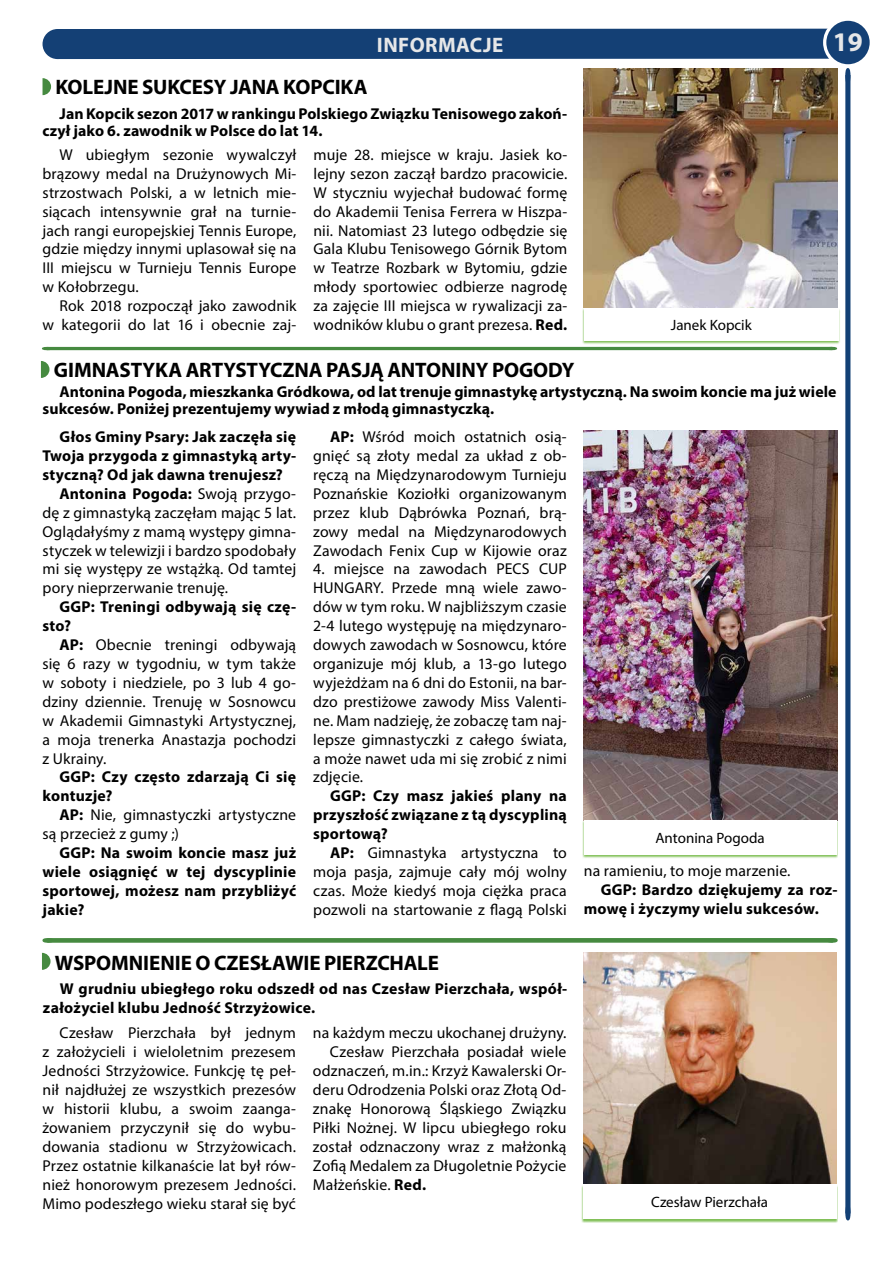
<style>
.page{position:relative;width:893px;height:1263px;background:#fff}
.page>*{position:absolute;margin:0;border:0;box-sizing:border-box;transform-origin:0 0}
.t1{font:700 27px "Myriad Pro";color:#e6e7e8}
.t2{font:700 21px "Myriad Pro";letter-spacing:-.01em;color:#000}
.t3{font:700 21px "Myriad Pro";letter-spacing:.02em;color:#e6e7e8}
.t4{font:15.75px/18.9px "Myriad Pro";letter-spacing:.01em;color:#000;text-align:justify}
.t5{font:700 15.75px/18.9px "Myriad Pro";letter-spacing:.015em;color:#000}
.t6{font:15px "Myriad Pro";color:#000}
.s1{font-weight:700}
.s2{font-weight:400}
</style>
<div class="page">
<div style="left:61px;top:29px;width:768px;height:30px;background:#144075"></div>
<div style="left:43px;top:29px;width:29px;height:30px;background:#144075;border-radius:50%"></div>
<div style="left:823px;top:18px;width:50px;height:49px;border:7px solid #fff;border-radius:50%"></div>
<div style="left:826px;top:21px;width:44px;height:43px;background:#144075;border-radius:50%"></div>
<svg style="left:845px;top:68px;width:5px;height:1152px;background:#234e7f"></svg>
<svg style="left:42px;top:938px;width:796px;height:5px;background:#53924d"></svg>
<svg style="left:42px;top:953px;width:9px;height:17px"></svg>
<svg style="left:41px;top:361px;width:8px;height:17px"></svg>
<img style="left:584px;top:430px;width:254px;height:390px">
<div style="left:582px;top:821px;width:256px;height:37px;background:#56aa1e;opacity:.75"></div>
<div style="left:584px;top:820px;width:252px;height:34px;background:#fff"></div>
<hr style="left:42px;top:347px;width:795px;height:3px;background:#468a40">
<svg style="left:43px;top:78px;width:8px;height:17px"></svg>
<img style="left:584px;top:68px;width:254px;height:240px">
<img style="left:584px;top:952px;width:252px;height:232px">
<div style="left:581px;top:1185px;width:257px;height:38px;background:#56aa1e;opacity:.75"></div>
<div style="left:583px;top:1184px;width:253px;height:35px;background:#fff"></div>
<div style="left:582px;top:308px;width:258px;height:37px;background:#56aa1e;opacity:.75"></div>
<div style="left:584px;top:308px;width:254px;height:33px;background:#fff"></div>
<h2 class="t3" style="left:377px;top:31px;width:128px">INFORMACJE</h2>
<h1 class="t1" style="left:833px;top:25px;width:31px">19</h1>
<h2 class="t2" style="left:55px;top:73px;width:314px">KOLEJNE SUKCESY JANA KOPCIKA</h2>
<p class="t5" style="left:43px;top:104px;width:526px;line-height:17.2px;text-indent:17px">Jan Kopcik sezon 2017 w rankingu Polskiego Związku Tenisowego zakoń&shy;czył jako 6. zawodnik w Polsce do lat 14.</p>
<p class="t4" style="left:43px;top:145px;width:255px;text-indent:17px">W ubiegłym sezonie wywalczył brązowy medal na Drużynowych Mi&shy;strzostwach Polski, a w letnich mie&shy;siącach intensywnie grał na turnie&shy;jach rangi europejskiej Tennis Europe, gdzie między innymi uplasował się na III miejscu w Turnieju Tennis Europe w Kołobrzegu.</p>
<p class="t4" style="left:43px;top:296px;width:255px;text-align:right">Rok 2018 rozpoczął jako zawodnik<br>w kategorii do lat 16 i obecnie zaj-</p>
<p class="t4" style="left:313px;top:145px;width:255px">muje 28. miejsce w kraju. Jasiek ko&shy;lejny sezon zaczął bardzo pracowicie.<br>W styczniu wyjechał budować formę do Akademii Tenisa Ferrera w Hiszpa&shy;nii. Natomiast 23 lutego odbędzie się Gala Klubu Tenisowego Górnik Bytom w Teatrze Rozbark w Bytomiu, gdzie młody sportowiec odbierze nagrodę za zajęcie III miejsca w rywalizacji za&shy;wodników klubu o grant prezesa. <span class="s1">Red.</span></p>
<h2 class="t2" style="left:54px;top:356px;width:522px">GIMNASTYKA ARTYSTYCZNA PASJĄ ANTONINY POGODY</h2>
<p class="t6" style="left:671px;top:315px;width:82px">Janek Kopcik</p>
<p class="t5" style="left:43px;top:383px;width:795px;line-height:17.2px;text-indent:17px">Antonina Pogoda, mieszkanka Gródkowa, od lat trenuje gimnastykę artystyczną. Na swoim koncie ma już wiele sukcesów. Poniżej prezentujemy wywiad z młodą gimnastyczką.</p>
<p class="t5" style="left:60px;top:427px;width:238px">Głos Gminy Psary: Jak zaczęła się</p>
<p class="t5" style="left:43px;top:446px;width:255px">Twoja przygoda z gimnastyką arty-</p>
<p class="t5" style="left:43px;top:465px;width:242px">styczną? Od jak dawna trenujesz?</p>
<p class="t5" style="left:60px;top:484px;width:238px">Antonina Pogoda: <span class="s2">Swoją przygo-</span></p>
<p class="t4" style="left:43px;top:503px;width:255px">dę z gimnastyką zaczęłam mając 5 lat.</p>
<p class="t4" style="left:43px;top:522px;width:255px">Oglądałyśmy z mamą występy gimna-</p>
<p class="t4" style="left:43px;top:541px;width:255px">styczek w telewizji i bardzo spodobały</p>
<p class="t4" style="left:43px;top:559px;width:255px">mi się występy ze wstążką. Od tamtej</p>
<p class="t4" style="left:43px;top:578px;width:187px">pory nieprzerwanie trenuję.</p>
<p class="t5" style="left:43px;top:597px;width:255px;text-indent:17px">GGP: Treningi odbywają się czę&shy;sto?</p>
<p class="t4" style="left:43px;top:635px;width:255px;text-indent:17px"><span class="s1">AP:</span> Obecnie treningi odbywają się 6 razy w tygodniu, w tym także w soboty i niedziele, po 3 lub 4 go&shy;dziny dziennie. Trenuję w Sosnowcu w Akademii Gimnastyki Artystycznej, a moja trenerka Anastazja pochodzi z Ukrainy.</p>
<p class="t5" style="left:43px;top:767px;width:255px;text-indent:17px">GGP: Czy często zdarzają Ci się kontuzje?</p>
<p class="t4" style="left:43px;top:805px;width:255px;text-indent:17px"><span class="s1">AP:</span> Nie, gimnastyczki artystyczne są przecież z gumy ;)</p>
<p class="t5" style="left:43px;top:843px;width:255px;text-align:justify;text-indent:17px">GGP: Na swoim koncie masz już wiele osiągnięć w tej dyscyplinie sportowej, możesz nam przybliżyć jakie?</p>
<p class="t4" style="left:313px;top:427px;width:255px;text-indent:17px"><span class="s1">AP:</span> Wśród moich ostatnich osią&shy;gnięć są złoty medal za układ z ob&shy;ręczą na Międzynarodowym Turnieju Poznańskie Koziołki organizowanym przez klub Dąbrówka Poznań, brą&shy;zowy medal na Międzynarodowych Zawodach Fenix Cup w Kijowie oraz</p>
<p class="t4" style="left:313px;top:559px;width:255px">4. miejsce na zawodach PECS CUP HUNGARY. Przede mną wiele zawo&shy;dów w tym roku. W najbliższym czasie 2-4 lutego występuję na międzynaro&shy;dowych zawodach w Sosnowcu, które organizuje mój klub, a 13-go lutego wyjeżdżam na 6 dni do Estonii, na bar&shy;dzo prestiżowe zawody Miss Valenti&shy;ne. Mam nadzieję, że zobaczę tam naj&shy;lepsze gimnastyczki z całego świata, a może nawet uda mi się zrobić z nimi zdjęcie.</p>
<p class="t5" style="left:313px;top:786px;width:255px;text-align:justify;text-indent:17px">GGP: Czy masz jakieś plany na przyszłość związane z tą dyscypliną sportową?</p>
<p class="t4" style="left:313px;top:843px;width:255px;text-indent:17px"><span class="s1">AP:</span> Gimnastyka artystyczna to moja pasja, zajmuje cały mój wolny czas. Może kiedyś moja ciężka praca pozwoli na startowanie z flagą Polski</p>
<h2 class="t2" style="left:55px;top:949px;width:385px">WSPOMNIENIE O CZESŁAWIE PIERZCHALE</h2>
<p class="t5" style="left:43px;top:978px;width:526px;text-indent:17px">W grudniu ubiegłego roku odszedł od nas Czesław Pierzchała, współ&shy;założyciel klubu Jedność Strzyżowice.</p>
<p class="t4" style="left:43px;top:1023px;width:255px;text-indent:17px">Czesław Pierzchała był jednym z założycieli i wieloletnim prezesem Jedności Strzyżowice. Funkcję tę peł&shy;nił najdłużej ze wszystkich prezesów w historii klubu, a swoim zaanga&shy;żowaniem przyczynił się do wybu&shy;dowania stadionu w Strzyżowicach.<br>Przez ostatnie kilkanaście lat był rów&shy;nież honorowym prezesem Jedności.<br>Mimo podeszłego wieku starał się być</p>
<p class="t4" style="left:313px;top:1023px;width:255px">na każdym meczu ukochanej drużyny.</p>
<p class="t4" style="left:330px;top:1042px;width:238px">Czesław Pierzchała posiadał wiele</p>
<p class="t4" style="left:313px;top:1061px;width:255px">odznaczeń, m.in.: Krzyż Kawalerski Or-</p>
<p class="t4" style="left:313px;top:1080px;width:255px">deru Odrodzenia Polski oraz Złotą Od-</p>
<p class="t4" style="left:313px;top:1099px;width:255px">znakę Honorową Śląskiego Związku</p>
<p class="t4" style="left:313px;top:1118px;width:255px">Piłki Nożnej. W lipcu ubiegłego roku</p>
<p class="t4" style="left:313px;top:1137px;width:255px">został odznaczony wraz z małżonką</p>
<p class="t4" style="left:313px;top:1156px;width:255px">Zofią Medalem za Długoletnie Pożycie</p>
<p class="t4" style="left:313px;top:1175px;width:115px">Małżeńskie. <span class="s1">Red.</span></p>
<p class="t6" style="left:655px;top:829px;width:111px">Antonina Pogoda</p>
<p class="t4" style="left:584px;top:861px;width:208px">na ramieniu, to moje marzenie.</p>
<p class="t5" style="left:584px;top:879px;width:255px;text-indent:17px">GGP: Bardzo dziękujemy za roz&shy;mowę i życzymy wielu sukcesów.</p>
<p class="t6" style="left:651px;top:1193px;width:118px">Czesław Pierzchała</p>
</div>
